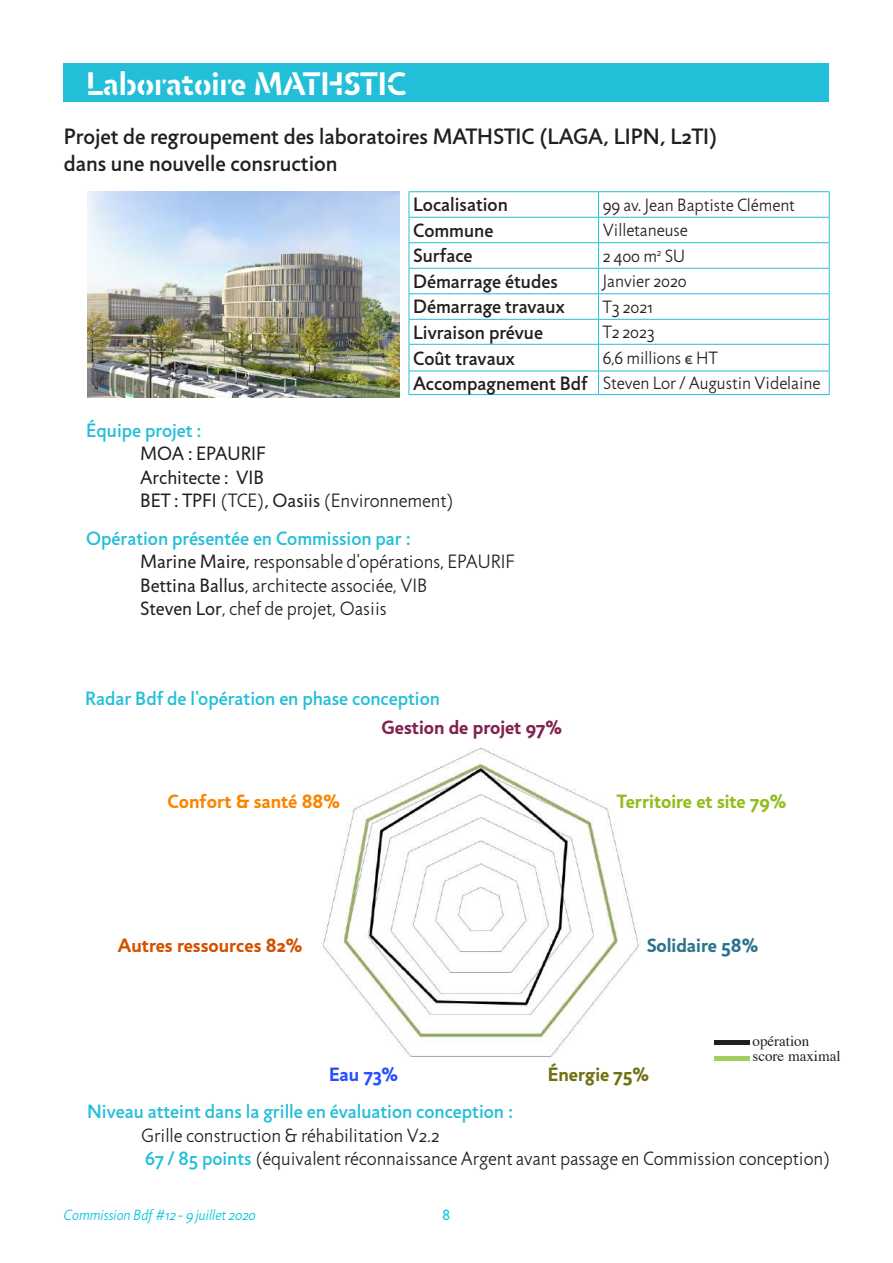
<style>
.page{position:relative;width:893px;height:1263px;background:#fff}
.page>*{position:absolute;margin:0;border:0;box-sizing:border-box;transform-origin:0 0}
.t1{font:700 33px "Jigsaw Stencil";color:#fff}
.t2{font:500 22.5px/27px "Jigsaw";color:#231f20}
.t3{font:300 19.5px/23.4px "Jigsaw";color:#231f20}
.t4{font:500 19.5px "Jigsaw";color:#23bfd8}
.t5{font:500 19.5px "Jigsaw";color:#231f20}
.t6{font:19.5px/23.4px "Jigsaw";color:#231f20}
.t7{font:700 19.5px "Jigsaw";color:#d45100}
.t8{font:700 19.5px "Jigsaw";color:#94bc1d}
.t9{font:700 19.5px "Jigsaw";color:#822252}
.t10{font:700 19.5px "Jigsaw";color:#fa8501}
.t11{font:700 19.5px "Jigsaw";color:#2b738c}
.t12{font:700 19.5px "Jigsaw";color:#706f12}
.t13{font:700 19.5px "Jigsaw";color:#264fff}
.t14{font:300 18px/25.2px "Jigsaw";color:#231f20}
.t15{font:15px "Jigsaw Light Cursive";color:#00c4de}
.t16{font:15px/15.3px "Times";color:#231f20}
.t17{font:15px "Jigsaw";color:#00c4de}
.s1{font-weight:500;font-size:19.5px}
.s2{font-weight:300}
.s3{font-weight:500;color:#23bfd8}
.s4{font-weight:400}
</style>
<div class="page">
<img style="left:323px;top:747px;width:316px;height:312px">
<div style="left:64px;top:64px;width:765px;height:38px;background:#23bfd8"></div>
<hr style="left:409px;top:191px;width:189px;height:1px;background:#23bfd8">
<hr style="left:598px;top:191px;width:232px;height:1px;background:#23bfd8">
<hr style="left:409px;top:217px;width:189px;height:1px;background:#23bfd8">
<hr style="left:598px;top:217px;width:232px;height:1px;background:#23bfd8">
<hr style="left:409px;top:242px;width:189px;height:1px;background:#23bfd8">
<hr style="left:598px;top:242px;width:232px;height:1px;background:#23bfd8">
<hr style="left:409px;top:268px;width:189px;height:1px;background:#23bfd8">
<hr style="left:598px;top:268px;width:232px;height:1px;background:#23bfd8">
<hr style="left:409px;top:293px;width:189px;height:1px;background:#23bfd8">
<hr style="left:598px;top:293px;width:232px;height:1px;background:#23bfd8">
<hr style="left:409px;top:319px;width:189px;height:1px;background:#23bfd8">
<hr style="left:598px;top:319px;width:232px;height:1px;background:#23bfd8">
<hr style="left:409px;top:344px;width:189px;height:1px;background:#23bfd8">
<hr style="left:598px;top:344px;width:232px;height:1px;background:#23bfd8">
<hr style="left:409px;top:371px;width:189px;height:1px;background:#23bfd8">
<svg style="left:409px;top:192px;width:1px;height:202px"></svg>
<hr style="left:598px;top:371px;width:232px;height:1px;background:#23bfd8">
<svg style="left:598px;top:192px;width:1px;height:202px"></svg>
<svg style="left:829px;top:192px;width:1px;height:202px"></svg>
<hr style="left:409px;top:394px;width:189px;height:1px;background:#23bfd8">
<hr style="left:598px;top:394px;width:232px;height:1px;background:#23bfd8">
<div style="left:714px;top:1040px;width:36px;height:5px;background:#231f20"></div>
<hr style="left:714px;top:1056px;width:36px;height:4px;background:#a2cf62">
<img style="left:87px;top:191px;width:313px;height:206px">
<h1 class="t1" style="left:86px;top:63px;width:322px">Laboratoire MATHSTIC</h1>
<p class="t2" style="left:64px;top:122px;width:655px">Projet de regroupement des laboratoires MATHSTIC (LAGA, LIPN, L2TI) dans une nouvelle consruction</p>
<p class="t5" style="left:413px;top:193px;width:96px">Localisation</p>
<p class="t14" style="left:603px;top:192px;width:194px">99 av. Jean Baptiste Clément</p>
<p class="t5" style="left:413px;top:219px;width:82px">Commune</p>
<p class="t14" style="left:603px;top:218px;width:87px">Villetaneuse</p>
<p class="t5" style="left:413px;top:244px;width:61px">Surface</p>
<p class="t14" style="left:603px;top:243px;width:84px">2 400 m<sup>2</sup> SU</p>
<p class="t5" style="left:413px;top:270px;width:146px">Démarrage études</p>
<p class="t14" style="left:603px;top:269px;width:85px">Janvier 2020</p>
<p class="t5" style="left:413px;top:295px;width:153px">Démarrage travaux</p>
<p class="t14" style="left:603px;top:294px;width:52px">T3 2021</p>
<p class="t5" style="left:413px;top:321px;width:131px">Livraison prévue</p>
<p class="t14" style="left:603px;top:320px;width:54px">T2 2023</p>
<p class="t5" style="left:413px;top:346px;width:103px">Coût travaux</p>
<p class="t14" style="left:413px;top:346px;width:409px;text-indent:190px">6,6 millions € HT<br><span class="s1">Accompagnement Bdf</span> Steven Lor / Augustin Videlaine</p>
<p class="t4" style="left:86px;top:419px;width:117px">Équipe projet :</p>
<p class="t6" style="left:140px;top:442px;width:315px">MOA : EPAURIF<br>Architecte : VIB<br>BET : TPFI <span class="s2">(TCE)</span>, Oasiis <span class="s2">(Environnement)</span></p>
<p class="t3" style="left:140px;top:527px;width:376px;text-indent:-54px"><span class="s3">Opération présentée en Commission par :<br></span><span class="s4">Marine Maire,</span> responsable d'opérations, EPAURIF <span class="s4">Bettina Ballus</span>, architecte associée, VIB<br><span class="s4">Steven Lor</span>, chef de projet, Oasiis</p>
<p class="t4" style="left:85px;top:687px;width:356px">Radar Bdf de l'opération en phase conception</p>
<p class="t10" style="left:167px;top:789px;width:174px">Confort &amp; santé 88%</p>
<p class="t9" style="left:382px;top:716px;width:182px">Gestion de projet 97%</p>
<p class="t8" style="left:617px;top:789px;width:171px">Territoire et site 79%</p>
<p class="t7" style="left:118px;top:934px;width:186px">Autres ressources 82%</p>
<p class="t11" style="left:647px;top:934px;width:113px">Solidaire 58%</p>
<p class="t13" style="left:329px;top:1062px;width:71px">Eau 73%</p>
<p class="t12" style="left:548px;top:1062px;width:103px">Énergie 75%</p>
<p class="t16" style="left:753px;top:1032px;width:89px">opération score maximal</p>
<p class="t4" style="left:87px;top:1100px;width:427px">Niveau atteint dans la grille en évaluation conception :</p>
<p class="t3" style="left:141px;top:1123px;width:691px">Grille construction &amp; réhabilitation V2.2<br><span class="s3">67 / 85 points</span> (équivalent réconnaissance Argent avant passage en Commission conception)</p>
<p class="t15" style="left:64px;top:1206px;width:194px">Commission Bdf #12 - 9 juillet 2020</p>
<p class="t17" style="left:442px;top:1206px;width:9px">8</p>
</div>
